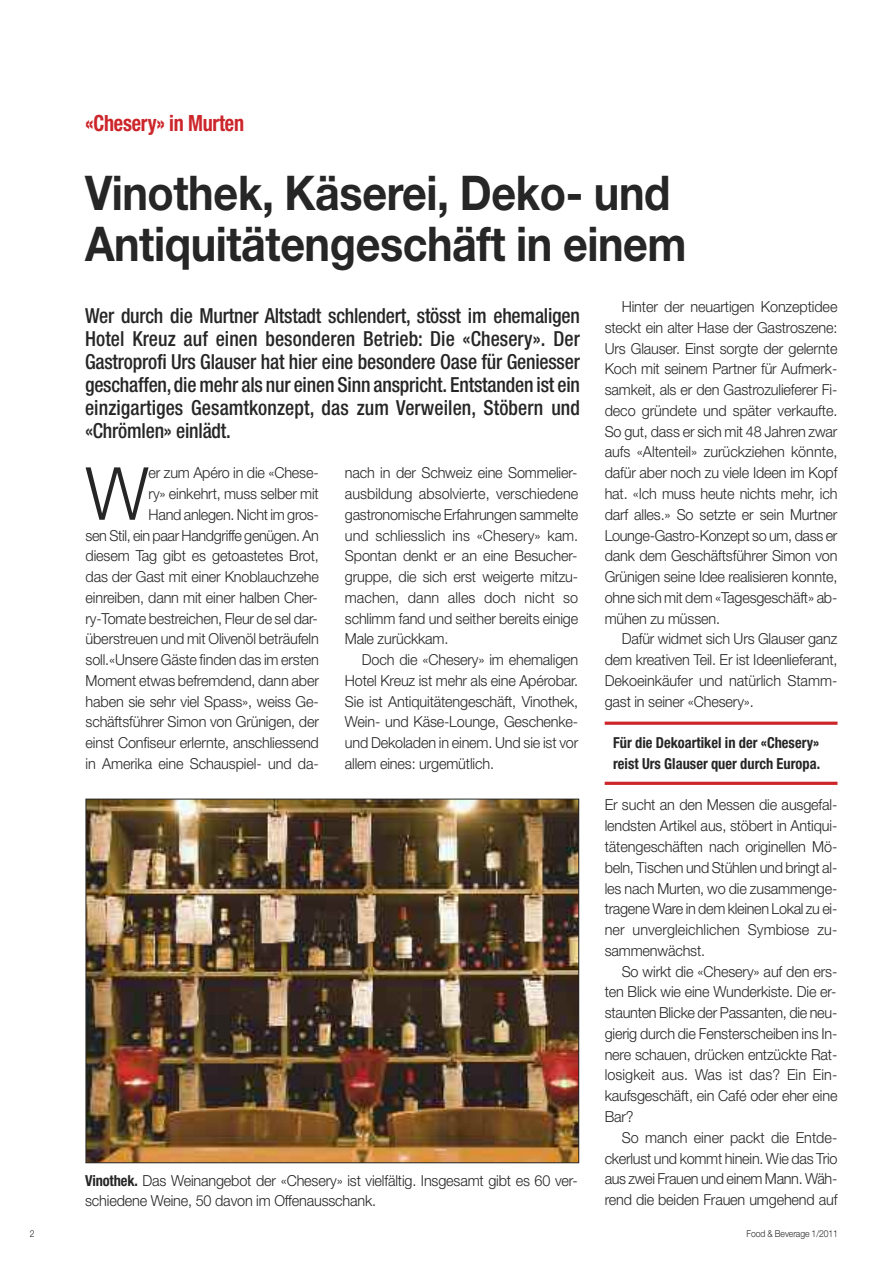
<style>
.page{position:relative;width:893px;height:1263px;background:#fff}
.page>*{position:absolute;margin:0;border:0;box-sizing:border-box;transform-origin:0 0}
.t1{font:300 73.35px "Helvetica Neue LT Std";color:#272627;scale:.95 1}
.t2{font:700 47.85px/51.2px "Helvetica Neue LT Std";letter-spacing:-.01em;color:#272627;scale:.9 1}
.t3{font:700 condensed 22.35px "Helvetica Neue LT Std";letter-spacing:-.01em;color:#cc262b;scale:.9 1}
.t4{font:500 condensed 20.7px/23.1px "Helvetica Neue LT Std";letter-spacing:.005em;color:#272627;text-align:justify;scale:.95 1}
.t5{font:300 15.15px/20.7px "Helvetica Neue LT Std";letter-spacing:-.01em;color:#272627;text-align:justify;scale:.95 1}
.t6{font:700 condensed 15.15px/20.7px "Helvetica Neue LT Std";color:#272627;scale:.95 1}
.t7{font:300 9.6px "Helvetica Neue LT Std";letter-spacing:-.01em;color:#272627;scale:.9 1}
.s1{font-weight:700;font-stretch:condensed}
</style>
<div class="page">
<hr style="left:605px;top:722px;width:232px;height:3px;background:#cc262b">
<hr style="left:605px;top:782px;width:232px;height:3px;background:#cc262b">
<img style="left:88px;top:801px;width:489px;height:360px">
<h3 class="t3" style="left:85px;top:115px;width:178px">«Chesery» in Murten</h3>
<h2 class="t2" style="left:85px;top:172px;width:670px">Vinothek, Käserei, Deko- und<br>Antiquitätengeschäft in einem</h2>
<p class="t4" style="left:85px;top:305px;width:522px">Wer durch die Murtner Altstadt schlendert, stösst im ehemaligen Hotel Kreuz auf einen besonderen Betrieb: Die «Chesery». Der Gastroprofi Urs Glauser hat hier eine besondere Oase für Geniesser geschaffen,die mehr als nur einen Sinn anspricht. Entstanden ist ein einzigartiges Gesamtkonzept, das zum Verweilen, Stöbern und «Chrömlen» einlädt.</p>
<p class="t5" style="left:345px;top:464px;width:247px">nach in der Schweiz eine Sommelier&shy;ausbildung absolvierte, verschiedene gastronomische Erfahrungen sammelte und schliesslich ins «Chesery» kam.<br>Spontan denkt er an eine Besucher&shy;gruppe, die sich erst weigerte mitzu&shy;machen, dann alles doch nicht so schlimm fand und seither bereits einige Male zurückkam.</p>
<p class="t5" style="left:345px;top:651px;width:247px;text-indent:17px">Doch die «Chesery» im ehemaligen Hotel Kreuz ist mehr als eine Apérobar.<br>Sie ist Antiquitätengeschäft, Vinothek, Wein- und Käse-Lounge, Geschenke&shy;und Dekoladen in einem. Und sie ist vor allem eines: urgemütlich.</p>
<p class="t5" style="left:605px;top:298px;width:247px;text-indent:17px">Hinter der neuartigen Konzeptidee steckt ein alter Hase der Gastroszene:<br>Urs Glauser. Einst sorgte der gelernte Koch mit seinem Partner für Aufmerk&shy;samkeit, als er den Gastrozulieferer Fi&shy;deco gründete und später verkaufte.<br>So gut, dass er sich mit 48 Jahren zwar aufs «Altenteil» zurückziehen könnte, dafür aber noch zu viele Ideen im Kopf hat. «Ich muss heute nichts mehr, ich darf alles.» So setzte er sein Murtner Lounge-Gastro-Konzept so um, dass er dank dem Geschäftsführer Simon von Grünigen seine Idee realisieren konnte, ohne sich mit dem «Tagesgeschäft» ab&shy;mühen zu müssen.</p>
<p class="t5" style="left:605px;top:630px;width:247px;text-indent:17px">Dafür widmet sich Urs Glauser ganz dem kreativen Teil. Er ist Ideenlieferant, Dekoeinkäufer und natürlich Stamm&shy;gast in seiner «Chesery».</p>
<p class="t6" style="left:613px;top:734px;width:219px">Für die Dekoartikel in der «Chesery» reist Urs Glauser quer durch Europa.</p>
<p class="t5" style="left:605px;top:796px;width:246px">Er sucht an den Messen die ausgefal&shy;lendsten Artikel aus, stöbert in Antiqui&shy;tätengeschäften nach originellen Mö&shy;beln, Tischen und Stühlen und bringt al&shy;les nach Murten, wo die zusammenge&shy;tragene Ware in dem kleinen Lokal zu ei&shy;ner unvergleichlichen Symbiose zu&shy;sammenwächst.</p>
<p class="t5" style="left:605px;top:962px;width:247px;text-indent:17px">So wirkt die «Chesery» auf den ers&shy;ten Blick wie eine Wunderkiste. Die er&shy;staunten Blicke der Passanten, die neu&shy;gierig durch die Fensterscheiben ins In&shy;nere schauen, drücken entzückte Rat&shy;losigkeit aus. Was ist das? Ein Ein&shy;kaufsgeschäft, ein Café oder eher eine Bar?</p>
<p class="t5" style="left:605px;top:1128px;width:247px;text-indent:17px">So manch einer packt die Entde&shy;ckerlust und kommt hinein. Wie das Trio aus zwei Frauen und einem Mann. Wäh&shy;rend die beiden Frauen umgehend auf</p>
<p class="t5" style="left:86px;top:464px;width:247px;text-align:right">er zum Apéro in die «Chese-<br>ry» einkehrt, muss selber mit<br>Hand anlegen. Nicht im gros-<br>sen Stil, ein paar Handgriffe genügen. An diesem Tag gibt es getoastetes Brot, das der Gast mit einer Knoblauchzehe einreiben, dann mit einer halben Cher&shy;ry-Tomate bestreichen, Fleur de sel dar&shy;überstreuen und mit Olivenöl beträufeln soll.«Unsere Gäste finden das im ersten Moment etwas befremdend, dann aber haben sie sehr viel Spass», weiss Ge&shy;schäftsführer Simon von Grünigen, der einst Confiseur erlernte, anschliessend in Amerika eine Schauspiel- und da-</p>
<h1 class="t1" style="left:86px;top:467px;width:68px">W</h1>
<p class="t5" style="left:85px;top:1173px;width:520px;line-height:19.2px"><span class="s1">Vinothek.</span> Das Weinangebot der «Chesery» ist vielfältig. Insgesamt gibt es 60 ver&shy;schiedene Weine, 50 davon im Offenausschank.</p>
<p class="t7" style="left:30px;top:1230px;width:7px">2</p>
<p class="t7" style="left:747px;top:1230px;width:103px">Food &amp; Beverage 1/2011</p>
</div>
